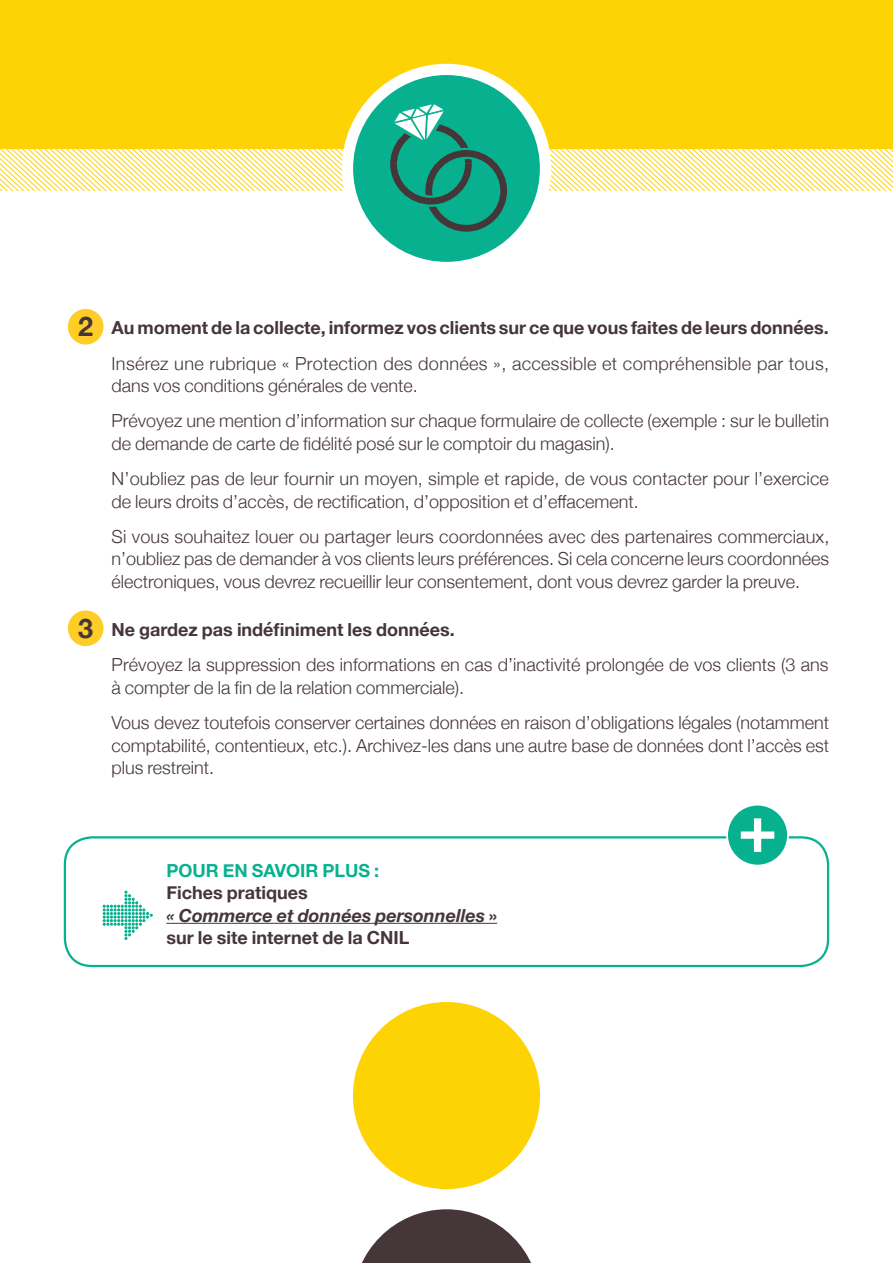
<style>
.page{position:relative;width:893px;height:1263px;background:#fff}
.page>*{position:absolute;margin:0;border:0;box-sizing:border-box;transform-origin:0 0}
.t1{font:300 18px/35.2px "Helvetica Neue";color:#453638}
.t2{font:700 18px/22.5px "Helvetica Neue";color:#453638}
.t3{font:700 18px "Helvetica Neue";color:#07b18f}
.s1{font-weight:700;font-size:27px}
.s2{font-weight:700}
.s3{font-style:italic}
</style>
<div class="page">
<div style="left:0;top:0;width:893px;height:149px;background:#fed304"></div>
<hr style="left:166px;top:923px;width:331px;height:1px;background:#453638">
<div style="left:64px;top:836px;width:765px;height:131px;border:2px solid #07b18f;border-radius:27px"></div>
<div style="left:727px;top:805px;width:61px;height:60px;background:#07b18f;border-radius:50%"></div>
<div style="left:726px;top:804px;width:63px;height:62px;border:2px solid #fff;border-radius:50%"></div>
<svg style="left:741px;top:818px;width:33px;height:34px"></svg>
<svg style="left:103px;top:890px;width:50px;height:50px"></svg>
<div style="left:68px;top:309px;width:36px;height:36px;background:#fecd26;border-radius:50%"></div>
<div style="left:68px;top:610px;width:36px;height:36px;background:#fecd26;border-radius:50%"></div>
<svg style="left:347px;top:69px;width:198px;height:198px;background:#2eb99d"></svg>
<div style="left:342px;top:64px;width:209px;height:209px;border:11px solid #fff;border-radius:50%"></div>
<div style="left:425px;top:150px;width:82px;height:82px;border:7px solid #453638;border-radius:50%"></div>
<svg style="left:0;top:103px;width:893px;height:109px"></svg>
<div style="left:353px;top:1002px;width:187px;height:187px;background:#fed304;border-radius:50%"></div>
<svg style="left:362px;top:1209px;width:169px;height:54px"></svg>
<p class="t1" style="left:78px;top:309px;width:752px;text-align:right"><span class="s1">2</span> <span class="s2">Au moment de la collecte, informez vos clients sur ce que vous faites de leurs données.<br></span>Insérez une rubrique « Protection des données », accessible et compréhensible par tous,</p>
<p class="t1" style="left:112px;top:367px;width:719px">dans vos conditions générales de vente.<br>Prévoyez une mention d’information sur chaque formulaire de collecte (exemple : sur le bulletin</p>
<p class="t1" style="left:112px;top:425px;width:719px">de demande de carte de fidélité posé sur le comptoir du magasin).<br>N’oubliez pas de leur fournir un moyen, simple et rapide, de vous contacter pour l’exercice</p>
<p class="t1" style="left:112px;top:482px;width:719px">de leurs droits d’accès, de rectification, d’opposition et d’effacement.<br>Si vous souhaitez louer ou partager leurs coordonnées avec des partenaires commerciaux,</p>
<p class="t1" style="left:112px;top:546px;width:719px;line-height:22.5px">n’oubliez pas de demander à vos clients leurs préférences. Si cela concerne leurs coordonnées électroniques, vous devrez recueillir leur consentement, dont vous devrez garder la preuve.</p>
<p class="t1" style="left:112px;top:611px;width:718px;text-indent:-33px"><span class="s1">3</span> <span class="s2">Ne gardez pas indéfiniment les données.<br></span>Prévoyez la suppression des informations en cas d’inactivité prolongée de vos clients (3 ans</p>
<p class="t1" style="left:112px;top:668px;width:719px">à compter de la fin de la relation commerciale).<br>Vous devez toutefois conserver certaines données en raison d’obligations légales (notamment</p>
<p class="t1" style="left:112px;top:732px;width:719px;line-height:22.5px">comptabilité, contentieux, etc.). Archivez-les dans une autre base de données dont l’accès est plus restreint.</p>
<p class="t3" style="left:166px;top:856px;width:214px">POUR EN SAVOIR PLUS :</p>
<p class="t2" style="left:166px;top:882px;width:332px">Fiches pratiques<br><span class="s3">« Commerce et données personnelles</span> » sur le site internet de la CNIL</p>
</div>
